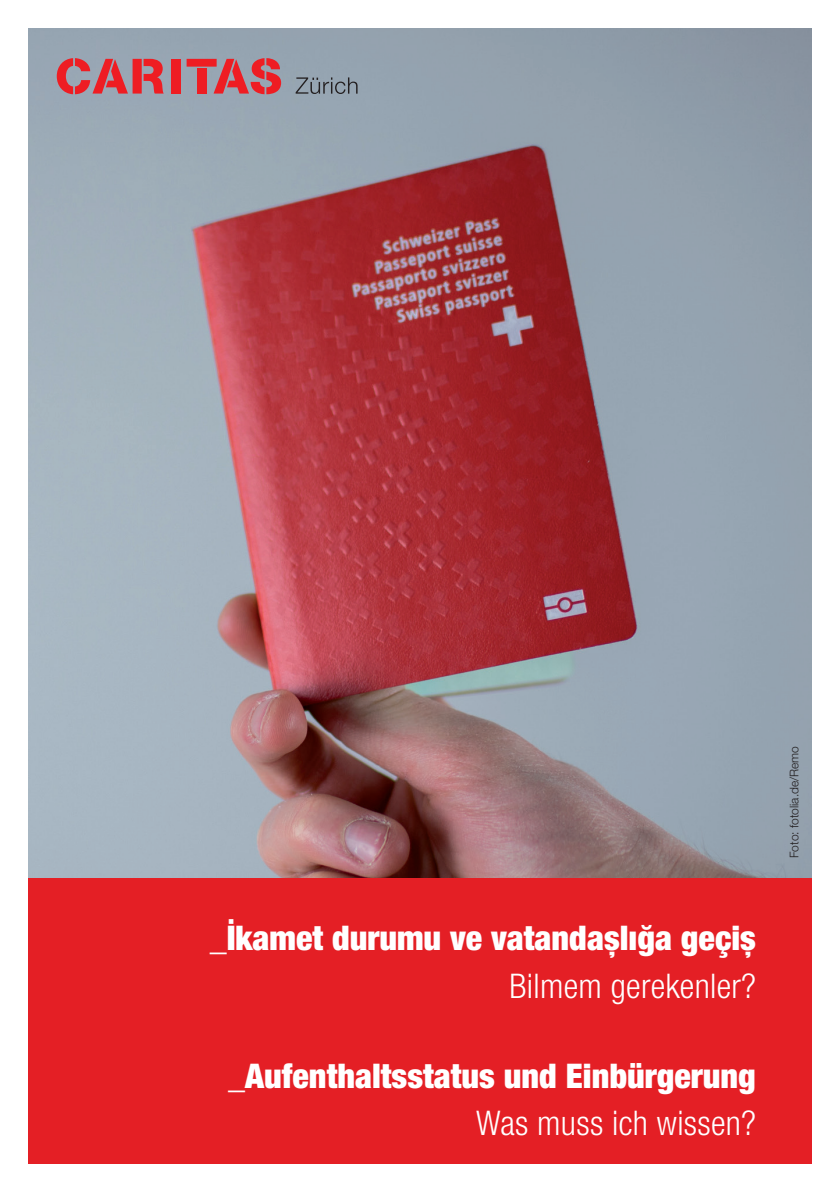
<style>
.page{position:relative;width:840px;height:1191px;background:#fff}
.page>*{position:absolute;margin:0;border:0;box-sizing:border-box;transform-origin:0 0}
.t1{font:900 condensed 34px "Helvetica Neue LT Pro";color:#fff}
.t2{font:300 condensed 34px "Helvetica Neue LT Pro";letter-spacing:.01em;color:#fff}
.t3{font:300 12px "Helvetica Neue";color:#231f20}
</style>
<div class="page">
<img style="left:28px;top:28px;width:783px;height:850px">
<div style="left:28px;top:878px;width:783px;height:286px;background:#e41f25"></div>
<svg style="left:295px;top:77px;width:62px;height:17px"></svg>
<div style="left:171px;top:59px;width:9px;height:35px;background:#ee1d23"></div>
<svg style="left:57px;top:58px;width:107px;height:36px;background:#c3606a"></svg>
<svg style="left:186px;top:58px;width:95px;height:36px;background:#c35f69"></svg>
<p class="t1" style="left:209px;top:917px;width:547px">_İkamet durumu ve vatandaşlığa geçiş</p>
<p class="t2" style="left:509px;top:966px;width:248px">Bilmem gerekenler?</p>
<p class="t1" style="left:228px;top:1054px;width:529px">_Aufenthaltsstatus und Einbürgerung</p>
<p class="t2" style="left:476px;top:1103px;width:281px">Was muss ich wissen?</p>
<p class="t3" style="left:786px;top:858px;width:114px;rotate:-90deg">Foto: fotolia.de/Remo</p>
</div>
